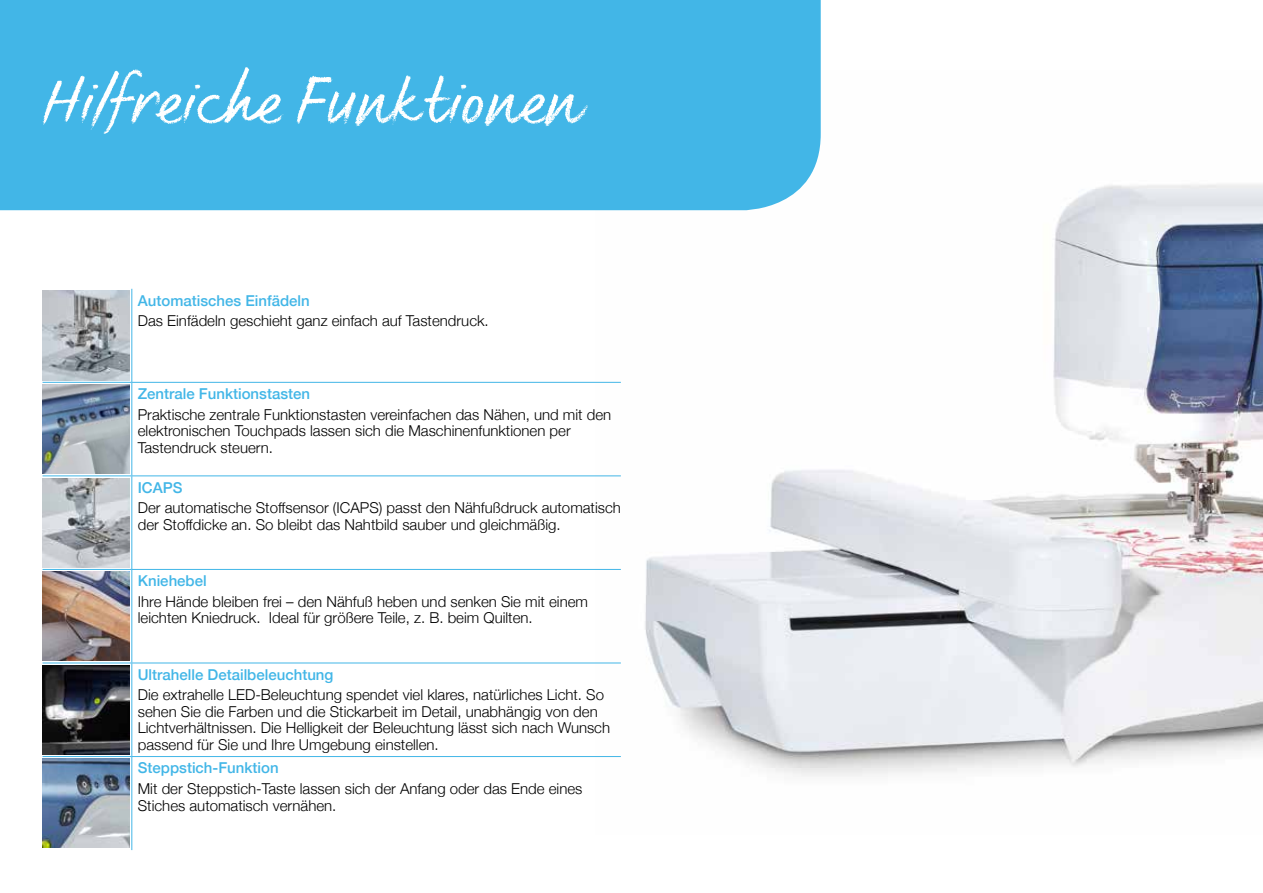
<style>
.page{position:relative;width:1263px;height:893px;background:#fff}
.page>*{position:absolute;margin:0;border:0;box-sizing:border-box;transform-origin:0 0}
.t1{font:66px "FS Sammy";color:#fff}
.t2{font:300 15px/16.5px "Helvetica Neue";color:#000}
.t3{font:500 15px "Helvetica Neue";color:#42b6e7}
</style>
<div class="page">
<img style="left:596px;top:184px;width:667px;height:593px">
<hr style="left:131px;top:289px;width:1px;height:93px;background:#42b6e7">
<hr style="left:43px;top:382px;width:89px;height:1px;background:#42b6e7">
<hr style="left:132px;top:382px;width:489px;height:1px;background:#42b6e7">
<hr style="left:131px;top:383px;width:1px;height:92px;background:#42b6e7">
<hr style="left:43px;top:475px;width:89px;height:1px;background:#42b6e7">
<hr style="left:132px;top:475px;width:489px;height:1px;background:#42b6e7">
<hr style="left:131px;top:476px;width:1px;height:93px;background:#42b6e7">
<hr style="left:43px;top:569px;width:89px;height:1px;background:#42b6e7">
<hr style="left:132px;top:569px;width:489px;height:1px;background:#42b6e7">
<hr style="left:131px;top:570px;width:1px;height:93px;background:#42b6e7">
<hr style="left:43px;top:663px;width:89px;height:1px;background:#42b6e7">
<hr style="left:132px;top:663px;width:489px;height:1px;background:#42b6e7">
<hr style="left:131px;top:663px;width:1px;height:93px;background:#42b6e7">
<hr style="left:43px;top:756px;width:89px;height:1px;background:#42b6e7">
<hr style="left:132px;top:756px;width:489px;height:1px;background:#42b6e7">
<hr style="left:131px;top:757px;width:1px;height:93px;background:#42b6e7">
<img style="left:43px;top:291px;width:87px;height:89px">
<img style="left:43px;top:384px;width:87px;height:90px">
<img style="left:43px;top:478px;width:87px;height:89px">
<img style="left:43px;top:572px;width:87px;height:89px">
<img style="left:43px;top:665px;width:87px;height:89px">
<img style="left:43px;top:759px;width:87px;height:89px">
<div style="left:0;top:0;width:821px;height:210px;background:#42b6e7"></div>
<h1 class="t1" style="left:43px;top:61px;width:539px">Hilfreiche Funktionen</h1>
<p class="t3" style="left:138px;top:288px;width:174px">Automatisches Einfädeln</p>
<p class="t2" style="left:138px;top:312px;width:352px">Das Einfädeln geschieht ganz einfach auf Tastendruck.</p>
<p class="t3" style="left:138px;top:382px;width:174px">Zentrale Funktionstasten</p>
<p class="t2" style="left:138px;top:406px;width:475px">Praktische zentrale Funktionstasten vereinfachen das Nähen, und mit den elektronischen Touchpads lassen sich die Maschinenfunktionen per<br>Tastendruck steuern.</p>
<p class="t3" style="left:138px;top:475px;width:46px">ICAPS</p>
<p class="t2" style="left:138px;top:499px;width:485px">Der automatische Stoffsensor (ICAPS) passt den Nähfußdruck automatisch der Stoffdicke an. So bleibt das Nahtbild sauber und gleichmäßig.</p>
<p class="t3" style="left:138px;top:569px;width:70px">Kniehebel</p>
<p class="t2" style="left:138px;top:593px;width:452px">Ihre Hände bleiben frei – den Nähfuß heben und senken Sie mit einem leichten Kniedruck. Ideal für größere Teile, z. B. beim Quilten.</p>
<p class="t3" style="left:138px;top:662px;width:197px">Ultrahelle Detailbeleuchtung</p>
<p class="t2" style="left:138px;top:687px;width:474px">Die extrahelle LED-Beleuchtung spendet viel klares, natürliches Licht. So sehen Sie die Farben und die Stickarbeit im Detail, unabhängig von den Lichtverhältnissen. Die Helligkeit der Beleuchtung lässt sich nach Wunsch passend für Sie und Ihre Umgebung einstellen.</p>
<p class="t3" style="left:138px;top:756px;width:142px">Steppstich-Funktion</p>
<p class="t2" style="left:138px;top:780px;width:446px">Mit der Steppstich-Taste lassen sich der Anfang oder das Ende eines<br>Stiches automatisch vernähen.</p>
</div>
